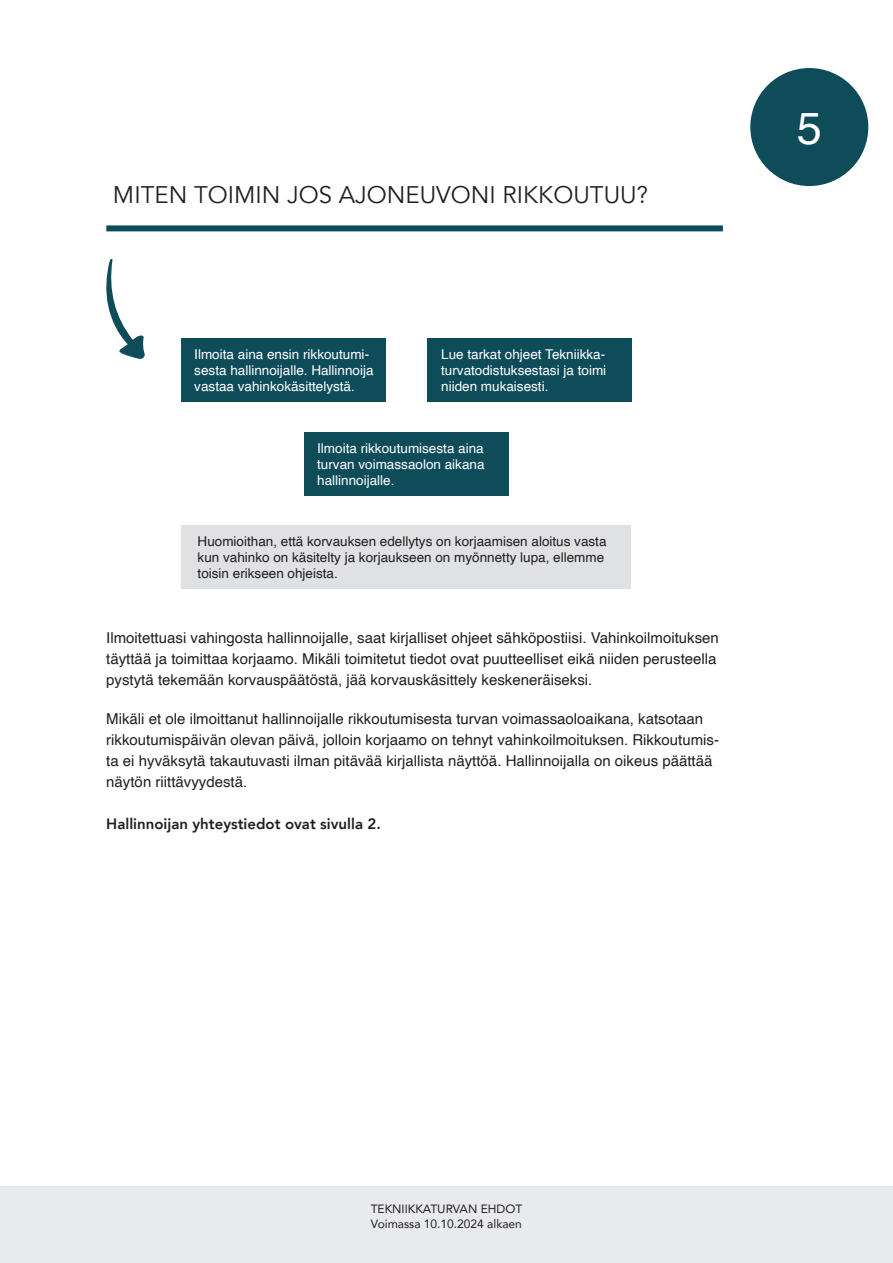
<style>
.page{position:relative;width:893px;height:1263px;background:#fff}
.page>*{position:absolute;margin:0;border:0;box-sizing:border-box;transform-origin:0 0}
.t1{font:45px "Helvetica";color:#fff}
.t2{font:24px "Avenir";color:#231f20}
.Leipis{font:15px/21px "Helvetica";color:#231f20}
.Väliotsikko{font:800 15px "Avenir";color:#231f20}
.t3{font:13.5px/16.2px "Helvetica";color:#fff;text-align:justify}
.t4{font:13.5px/16.2px "Helvetica";color:#231f20}
.t5{font:12px/14.4px "Avenir";color:#231f20}
</style>
<div class="page">
<div style="left:750px;top:68px;width:118px;height:118px;background:#0f4c5a;border-radius:50%"></div>
<div style="left:0;top:1186px;width:893px;height:77px;background:#e9eaeb"></div>
<div style="left:106px;top:225px;width:617px;height:6px;background:#0f4c5a"></div>
<div style="left:181px;top:338px;width:204px;height:64px;background:#0f4c5a"></div>
<div style="left:427px;top:338px;width:204px;height:64px;background:#0f4c5a"></div>
<div style="left:304px;top:432px;width:204px;height:63px;background:#0f4c5a"></div>
<div style="left:181px;top:525px;width:450px;height:64px;background:#e0e1e3"></div>
<svg style="left:106px;top:259px;width:39px;height:100px"></svg>
<p class="t2" style="left:113px;top:180px;width:537px">MITEN TOIMIN JOS AJONEUVONI RIKKOUTUU?</p>
<p class="t3" style="left:194px;top:347px;width:181px;text-align:left">Ilmoita aina ensin rikkoutumi&shy;sesta hallinnoijalle. Hallinnoija vastaa vahinkokäsittelystä.</p>
<p class="t3" style="left:441px;top:347px;width:167px">Lue tarkat ohjeet Tekniikka&shy;turvatodistuksestasi ja toimi niiden mukaisesti.</p>
<p class="t3" style="left:317px;top:440px;width:169px">Ilmoita rikkoutumisesta aina turvan voimassaolon aikana hallinnoijalle.</p>
<p class="t4" style="left:198px;top:533px;width:410px">Huomioithan, että korvauksen edellytys on korjaamisen aloitus vasta kun vahinko on käsitelty ja korjaukseen on myönnetty lupa, ellemme toisin erikseen ohjeista.</p>
<p class="Leipis" style="left:106px;top:627px;width:614px">Ilmoitettuasi vahingosta hallinnoijalle, saat kirjalliset ohjeet sähköpostiisi. Vahinkoilmoituksen täyttää ja toimittaa korjaamo. Mikäli toimitetut tiedot ovat puutteelliset eikä niiden perusteella pystytä tekemään korvauspäätöstä, jää korvauskäsittely keskeneräiseksi.</p>
<p class="Leipis" style="left:106px;top:708px;width:614px">Mikäli et ole ilmoittanut hallinnoijalle rikkoutumisesta turvan voimassaoloaikana, katsotaan rikkoutumispäivän olevan päivä, jolloin korjaamo on tehnyt vahinkoilmoituksen. Rikkoutumis&shy;ta ei hyväksytä takautuvasti ilman pitävää kirjallista näyttöä. Hallinnoijalla on oikeus päättää näytön riittävyydestä.</p>
<p class="Väliotsikko" style="left:106px;top:812px;width:276px">Hallinnoijan yhteystiedot ovat sivulla 2.</p>
<h1 class="t1" style="left:797px;top:93px;width:27px">5</h1>
<p class="t5" style="left:371px;top:1201px;width:153px">TEKNIIKKATURVAN EHDOT<br>Voimassa 10.10.2024 alkaen</p>
</div>
